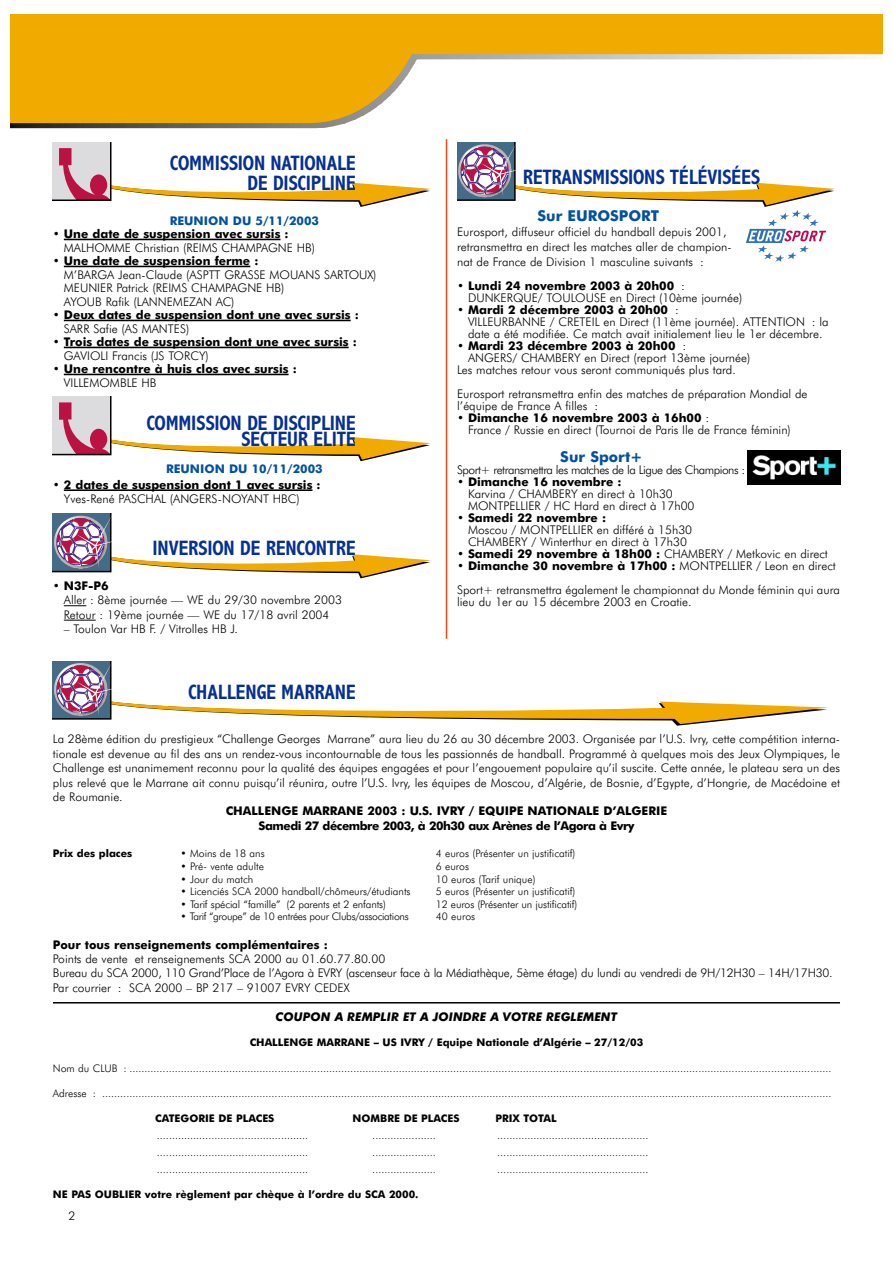
<style>
.page{position:relative;width:893px;height:1263px;background:#fff}
.page>*{position:absolute;margin:0;border:0;box-sizing:border-box;transform-origin:0 0}
.t1{font:700 condensed 21px/19.5px "Abadi";letter-spacing:-.01em;color:#063193;text-align:right}
.t2{font:700 15px "Futura BT";color:#0351a0}
.t3{font:300 12px/14.4px "Futura BT";color:#000}
.t4{font:700 12px/13.5px "Futura BT";color:#000}
.t5{font:300 12px "Futura BT";letter-spacing:-.04em;color:#000}
.t6{font:italic 700 12px "Futura BT";color:#000}
.t7{font:700 12px "Futura BT";color:#0351a0}
.t8{font:300 10.5px "Futura BT";color:#000}
.t9{font:700 10.5px "Futura BT";color:#000}
.t10{font:300 10.5px "Futura BT";letter-spacing:-.03em;color:#000}
.s1{font-weight:700}
.s2{font-weight:300}
</style>
<div class="page">
<svg style="left:53px;top:143px;width:377px;height:64px"></svg>
<hr style="left:64px;top:239px;width:216px;height:1px;background:#000">
<hr style="left:64px;top:266px;width:186px;height:1px;background:#000">
<hr style="left:64px;top:320px;width:287px;height:1px;background:#000">
<hr style="left:70px;top:347px;width:279px;height:1px;background:#000">
<hr style="left:64px;top:374px;width:224px;height:1px;background:#000">
<svg style="left:53px;top:661px;width:775px;height:65px"></svg>
<img style="left:10px;top:123px;width:336px;height:6px">
<svg style="left:10px;top:15px;width:872px;height:108px;fill:#f0aa00"></svg>
<svg style="left:457px;top:143px;width:377px;height:119px"></svg>
<img style="left:747px;top:450px;width:93px;height:35px">
<svg style="left:64px;top:605px;width:22px;height:1px"></svg>
<svg style="left:64px;top:620px;width:32px;height:1px"></svg>
<svg style="left:53px;top:514px;width:377px;height:64px"></svg>
<hr style="left:64px;top:489px;width:248px;height:2px;background:#000">
<svg style="left:53px;top:397px;width:377px;height:64px"></svg>
<hr style="left:446px;top:139px;width:1px;height:500px;background:#fe4512">
<hr style="left:53px;top:1002px;width:787px;height:2px;background:#000">
<h1 class="t1" style="left:170px;top:156px;width:187px">COMMISSION NATIONALE<br>DE DISCIPLINE</h1>
<p class="t7" style="left:170px;top:216px;width:151px">REUNION DU 5/11/2003</p>
<p class="t3" style="left:64px;top:228px;width:253px;line-height:13.5px;text-indent:-11px">• <span class="s1">Une date de suspension avec sursis :<br></span>MALHOMME Christian (REIMS CHAMPAGNE HB)</p>
<p class="t3" style="left:64px;top:255px;width:314px;line-height:13.5px;text-indent:-11px">• <span class="s1">Une date de suspension ferme :<br></span>M’BARGA Jean-Claude (ASPTT GRASSE MOUANS SARTOUX)<br>MEUNIER Patrick (REIMS CHAMPAGNE HB)<br>AYOUB Rafik (LANNEMEZAN AC)</p>
<p class="t4" style="left:64px;top:309px;width:296px;text-indent:-11px"><span class="s2">•</span> Deux dates de suspension dont une avec sursis :<br><span class="s2">SARR Safie (AS MANTES)</span></p>
<p class="t4" style="left:64px;top:336px;width:294px;text-indent:-11px"><span class="s2">•</span> Trois dates de suspension dont une avec sursis :<br><span class="s2">GAVIOLI Francis (JS TORCY)</span></p>
<p class="t4" style="left:64px;top:363px;width:234px;text-indent:-11px"><span class="s2">•</span> Une rencontre à huis clos avec sursis :<br><span class="s2">VILLEMOMBLE HB</span></p>
<h1 class="t1" style="left:146px;top:416px;width:211px;line-height:16.5px">COMMISSION DE DISCIPLINE<br>SECTEUR ELITE</h1>
<p class="t7" style="left:166px;top:464px;width:158px">REUNION DU 10/11/2003</p>
<p class="t3" style="left:64px;top:479px;width:258px;text-indent:-11px">• <span class="s1">2 dates de suspension dont 1 avec sursis :<br></span>Yves-René PASCHAL (ANGERS-NOYANT HBC)</p>
<h1 class="t1" style="left:153px;top:540px;width:205px">INVERSION DE RENCONTRE</h1>
<p class="t3" style="left:64px;top:580px;width:279px;text-indent:-11px">• <span class="s1">N3F-P6<br></span>Aller : 8ème journée — WE du 29/30 novembre 2003<br>Retour : 19ème journée — WE du 17/18 avril 2004</p>
<p class="t3" style="left:64px;top:623px;width:175px">– Toulon Var HB F. / Vitrolles HB J.</p>
<h1 class="t1" style="left:522px;top:169px;width:239px">RETRANSMISSIONS TÉLÉVISÉES</h1>
<p class="t2" style="left:537px;top:210px;width:123px">Sur EUROSPORT</p>
<p class="t3" style="left:457px;top:225px;width:276px;line-height:15px">Eurosport, diffuseur officiel du handball depuis 2001, retransmettra en direct les matches aller de champion&shy;nat de France de Division 1 masculine suivants :</p>
<p class="t3" style="left:468px;top:281px;width:276px;line-height:12px;text-indent:-11px">• <span class="s1">Lundi 24 novembre 2003 à 20h00</span> :<br>DUNKERQUE/ TOULOUSE en Direct (10ème journée)</p>
<p class="t3" style="left:468px;top:305px;width:362px;line-height:12px;text-indent:-11px">• <span class="s1">Mardi 2 décembre 2003 à 20h00</span> :<br>VILLEURBANNE / CRETEIL en Direct (11ème journée). ATTENTION : la date a été modifiée. Ce match avait initialement lieu le 1er décembre.</p>
<p class="t4" style="left:457px;top:340px;width:231px"><span class="s2">•</span> Mardi 23 décembre 2003 à 20h00 <span class="s2">:</span></p>
<p class="t3" style="left:468px;top:352px;width:284px">ANGERS/ CHAMBERY en Direct (report 13ème journée)</p>
<p class="t3" style="left:457px;top:364px;width:280px">Les matches retour vous seront communiqués plus tard.</p>
<p class="t3" style="left:457px;top:389px;width:352px;line-height:12px">Eurosport retransmettra enfin des matches de préparation Mondial de l’équipe de France A filles :</p>
<p class="t3" style="left:468px;top:413px;width:324px;line-height:12px;text-indent:-11px">• <span class="s1">Dimanche 16 novembre 2003 à 16h00</span> :<br>France / Russie en direct (Tournoi de Paris Ile de France féminin)</p>
<p class="t2" style="left:560px;top:452px;width:84px">Sur Sport+</p>
<p class="t5" style="left:457px;top:466px;width:289px">Sport+ retransmettra les matches de la Ligue des Champions :</p>
<p class="t3" style="left:468px;top:478px;width:228px;line-height:12px;text-indent:-11px">• <span class="s1">Dimanche 16 novembre :<br></span>Karvina / CHAMBERY en direct à 10h30<br>MONTPELLIER / HC Hard en direct à 17h00</p>
<p class="t3" style="left:468px;top:514px;width:226px;line-height:12px;text-indent:-11px">• <span class="s1">Samedi 22 novembre :<br></span>Moscou / MONTPELLIER en différé à 15h30<br>CHAMBERY / Winterthur en direct à 17h30</p>
<p class="t3" style="left:457px;top:548px;width:372px">• <span class="s1">Samedi 29 novembre à 18h00 :</span> CHAMBERY / Metkovic en direct</p>
<p class="t3" style="left:457px;top:556px;width:384px;line-height:24px">• <span class="s1">Dimanche 30 novembre à 17h00 :</span> MONTPELLIER / Leon en direct<br>Sport+ retransmettra également le championnat du Monde féminin qui aura</p>
<p class="t3" style="left:457px;top:596px;width:236px">lieu du 1er au 15 décembre 2003 en Croatie.</p>
<h1 class="t1" style="left:188px;top:684px;width:169px">CHALLENGE MARRANE</h1>
<p class="t3" style="left:53px;top:733px;width:788px;text-align:justify">La 28ème édition du prestigieux “Challenge Georges Marrane” aura lieu du 26 au 30 décembre 2003. Organisée par l’U.S. Ivry, cette compétition interna&shy;tionale est devenue au fil des ans un rendez-vous incontournable de tous les passionnés de handball. Programmé à quelques mois des Jeux Olympiques, le Challenge est unanimement reconnu pour la qualité des équipes engagées et pour l’engouement populaire qu’il suscite. Cette année, le plateau sera un des plus relevé que le Marrane ait connu puisqu’il réunira, outre l’U.S. Ivry, les équipes de Moscou, d’Algérie, de Bosnie, d’Egypte, d’Hongrie, de Macédoine et de Roumanie.</p>
<p class="t4" style="left:226px;top:805px;width:443px;line-height:14.4px;text-align:center">CHALLENGE MARRANE 2003 : U.S. IVRY / EQUIPE NATIONALE D’ALGERIE<br>Samedi 27 décembre 2003, à 20h30 aux Arènes de l’Agora à Evry</p>
<p class="t9" style="left:53px;top:850px;width:81px">Prix des places</p>
<p class="t8" style="left:181px;top:850px;width:86px">• Moins de 18 ans</p>
<p class="t8" style="left:436px;top:850px;width:141px">4 euros (Présenter un justificatif)</p>
<p class="t8" style="left:181px;top:863px;width:85px">• Pré- vente adulte</p>
<p class="t8" style="left:436px;top:863px;width:35px">6 euros</p>
<p class="t8" style="left:181px;top:875px;width:74px">• Jour du match</p>
<p class="t8" style="left:436px;top:875px;width:101px">10 euros (Tarif unique)</p>
<p class="t8" style="left:181px;top:888px;width:231px">• Licenciés SCA 2000 handball/chômeurs/étudiants</p>
<p class="t8" style="left:436px;top:888px;width:141px">5 euros (Présenter un justificatif)</p>
<p class="t8" style="left:181px;top:900px;width:207px">• Tarif spécial “famille” (2 parents et 2 enfants)</p>
<p class="t8" style="left:436px;top:900px;width:143px">12 euros (Présenter un justificatif)</p>
<p class="t10" style="left:181px;top:913px;width:230px">• Tarif “groupe” de 10 entrées pour Clubs/associations</p>
<p class="t8" style="left:436px;top:913px;width:41px">40 euros</p>
<p class="t4" style="left:53px;top:939px;width:276px">Pour tous renseignements complémentaires :</p>
<p class="t3" style="left:53px;top:953px;width:781px">Points de vente et renseignements SCA 2000 au 01.60.77.80.00<br>Bureau du SCA 2000, 110 Grand’Place de l’Agora à EVRY (ascenseur face à la Médiathèque, 5ème étage) du lundi au vendredi de 9H/12H30 – 14H/17H30.<br>Par courrier : SCA 2000 – BP 217 – 91007 EVRY CEDEX</p>
<p class="t6" style="left:276px;top:1012px;width:343px">COUPON A REMPLIR ET A JOINDRE A VOTRE REGLEMENT</p>
<p class="t9" style="left:250px;top:1039px;width:395px">CHALLENGE MARRANE – US IVRY / Equipe Nationale d’Algérie – 27/12/03</p>
<p class="t8" style="left:53px;top:1064px;width:780px">Nom du CLUB : ........................................................................................................................................................................................................................................</p>
<p class="t8" style="left:53px;top:1089px;width:780px">Adresse : .................................................................................................................................................................................................................................................</p>
<p class="t9" style="left:155px;top:1115px;width:121px">CATEGORIE DE PLACES</p>
<p class="t9" style="left:352px;top:1115px;width:108px">NOMBRE DE PLACES</p>
<p class="t9" style="left:495px;top:1115px;width:63px">PRIX TOTAL</p>
<p class="t8" style="left:157px;top:1131px;width:153px">..................................................</p>
<p class="t8" style="left:372px;top:1131px;width:65px">.....................</p>
<p class="t8" style="left:497px;top:1131px;width:153px">..................................................</p>
<p class="t8" style="left:157px;top:1148px;width:153px">..................................................</p>
<p class="t8" style="left:372px;top:1148px;width:65px">.....................</p>
<p class="t8" style="left:497px;top:1148px;width:153px">..................................................</p>
<p class="t8" style="left:157px;top:1165px;width:153px">..................................................</p>
<p class="t8" style="left:372px;top:1165px;width:65px">.....................</p>
<p class="t8" style="left:497px;top:1165px;width:153px">..................................................</p>
<p class="t9" style="left:53px;top:1190px;width:367px">NE PAS OUBLIER votre règlement par chèque à l’ordre du SCA 2000.</p>
<p class="t3" style="left:69px;top:1210px;width:8px">2</p>
</div>
